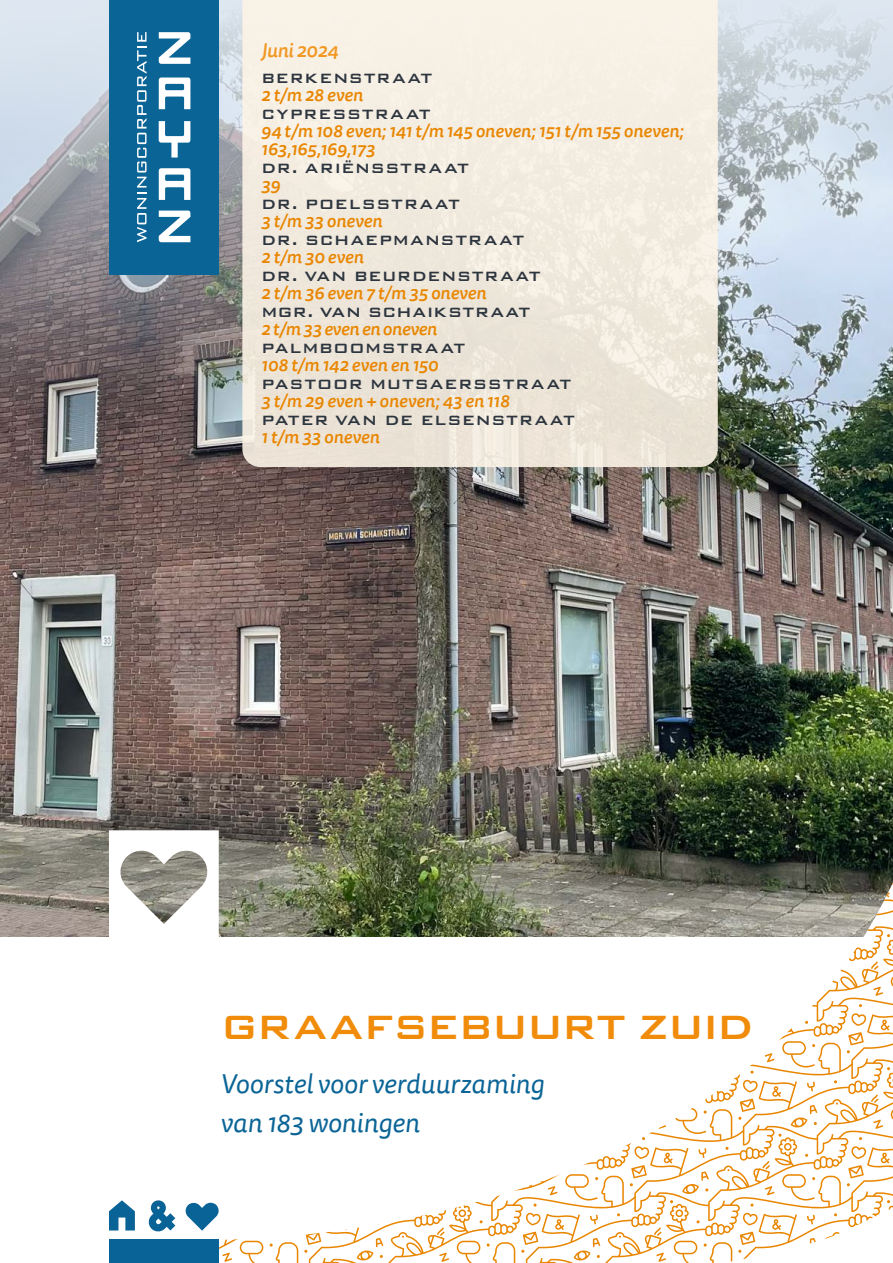
<style>
.page{position:relative;width:893px;height:1263px;background:#fff}
.page>*{position:absolute;margin:0;border:0;box-sizing:border-box;transform-origin:0 0}
.Titel{font:500 45px "Bank Gothic BT";letter-spacing:-.05em;color:#f08c0a}
.Ondertitel{font:italic 27px "Tisa Sans Pro";color:#0a6496}
.Datum{font:italic 500 19.5px "Tisa Sans Pro";letter-spacing:-.01em;color:#f19722}
.Straat{font:italic 500 18px/18px "Tisa Sans Pro";color:#e98600}
.Straat-2{font:500 18px/18px "Bank Gothic BT";letter-spacing:.025em;color:#2d353f}
.Straat-3{font:500 18px "Bank Gothic BT";letter-spacing:.045em;color:#2d353f}
.s1{font-family:"Tisa Sans Pro";font-style:italic;color:#e98600}
.s2{font-family:"Bank Gothic BT";font-style:normal;color:#2d353f}
</style>
<div class="page">
<img style="left:0;top:0;width:893px;height:937px">
<svg style="left:242px;top:0;width:476px;height:467px;background:#f1e9de"></svg>
<div style="left:109px;top:0;width:110px;height:274px;background:#0a6496"></div>
<svg style="left:159px;top:32px;width:31px;height:32px"></svg>
<svg style="left:159px;top:78px;width:31px;height:31px"></svg>
<svg style="left:159px;top:168px;width:31px;height:32px"></svg>
<svg style="left:159px;top:211px;width:31px;height:31px"></svg>
<svg style="left:159px;top:121px;width:31px;height:36px"></svg>
<svg style="left:137px;top:32px;width:10px;height:210px"></svg>
<svg style="left:219px;top:853px;width:674px;height:410px"></svg>
<svg style="left:109px;top:830px;width:110px;height:107px"></svg>
<div style="left:109px;top:1239px;width:110px;height:24px;background:#0a6396"></div>
<svg style="left:109px;top:1200px;width:26px;height:30px"></svg>
<svg style="left:185px;top:1202px;width:34px;height:29px"></svg>
<svg style="left:148px;top:1200px;width:27px;height:32px"></svg>
<p class="Datum" style="left:261px;top:36px;width:78px">Juni 2024</p>
<p class="Straat-2" style="left:261px;top:69px;width:173px">BERKENSTRAAT</p>
<p class="Straat" style="left:261px;top:86px;width:103px">2 t/m 28 even</p>
<p class="Straat-3" style="left:261px;top:105px;width:171px">CYPRESSTRAAT</p>
<p class="Straat" style="left:261px;top:122px;width:424px">94 t/m 108 even; 141 t/m 145 oneven; 151 t/m 155 oneven;<br>163,165,169,173</p>
<p class="Straat-2" style="left:261px;top:159px;width:209px">DR. ARIËNSSTRAAT<br><span class="s1">39</span></p>
<p class="Straat-2" style="left:261px;top:195px;width:200px">DR. POELSSTRAAT<br><span class="s1">3 t/m 33 oneven</span></p>
<p class="Straat-2" style="left:261px;top:231px;width:264px">DR. SCHAEPMANSTRAAT<br><span class="s1">2 t/m 30 even</span></p>
<p class="Straat" style="left:261px;top:266px;width:281px"><span class="s2">DR. VAN BEURDENSTRAAT<br></span>2 t/m 36 even 7 t/m 35 oneven</p>
<p class="Straat-2" style="left:261px;top:303px;width:270px">MGR. VAN SCHAIKSTRAAT<br><span class="s1">2 t/m 33 even en oneven</span></p>
<p class="Straat" style="left:261px;top:338px;width:205px"><span class="s2">PALMBOOMSTRAAT<br></span>108 t/m 142 even en 150</p>
<p class="Straat" style="left:261px;top:374px;width:311px"><span class="s2">PASTOOR MUTSAERSSTRAAT<br></span>3 t/m 29 even + oneven; 43 en 118</p>
<p class="Straat-2" style="left:261px;top:411px;width:315px">PATER VAN DE ELSENSTRAAT</p>
<p class="Straat" style="left:261px;top:428px;width:120px">1 t/m 33 oneven</p>
<p class="Titel" style="left:221px;top:1002px;width:535px">GRAAFSEBUURT ZUID</p>
<p class="Ondertitel" style="left:221px;top:1065px;width:325px">Voorstel voor verduurzaming</p>
<p class="Ondertitel" style="left:221px;top:1104px;width:201px">van 183 woningen</p>
</div>
